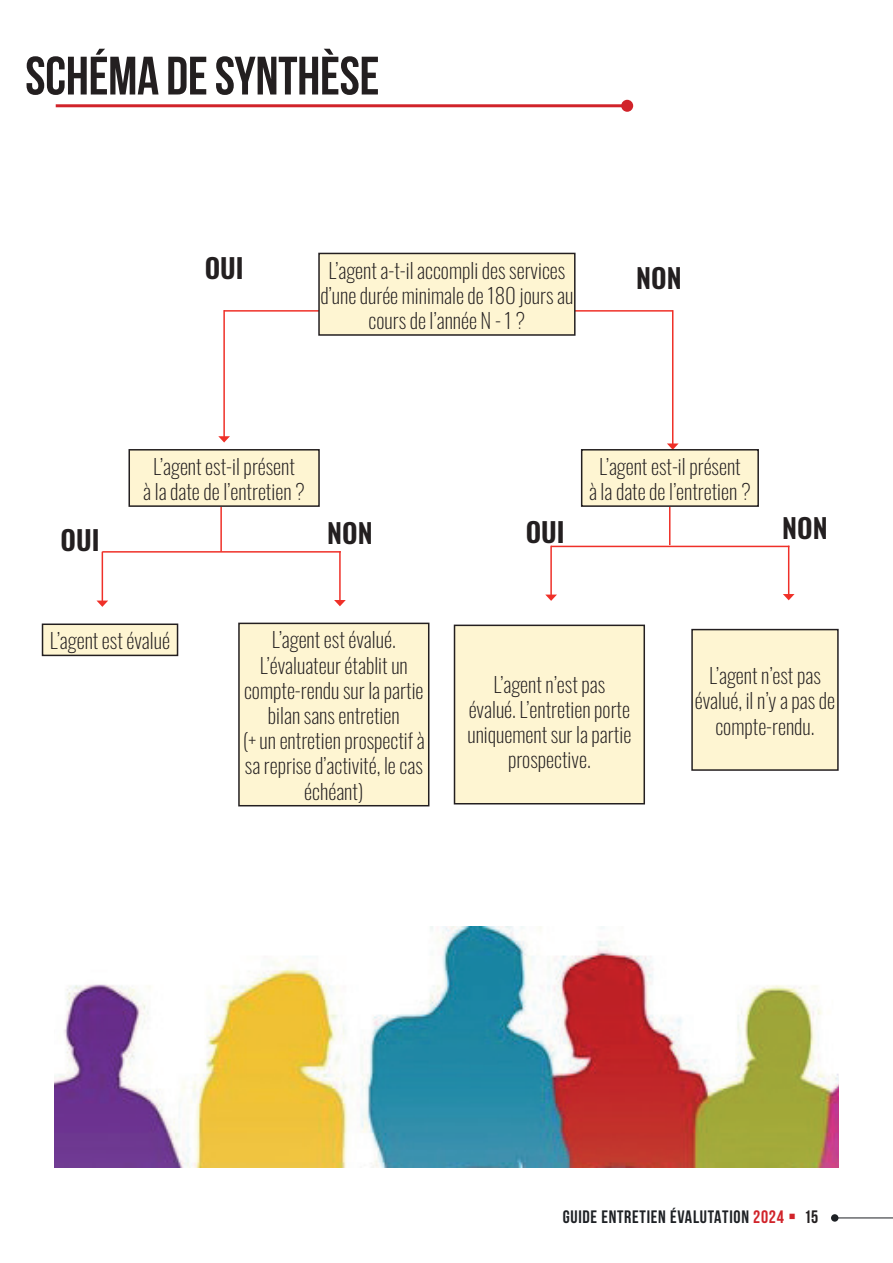
<style>
.page{position:relative;width:893px;height:1263px;background:#fff}
.page>*{position:absolute;margin:0;border:0;box-sizing:border-box;transform-origin:0 0}
.t1{font:700 54px "Bebas Neue";letter-spacing:-.005em;color:#231f20}
.t2{font:600 27px "Oswald";color:#231f20}
.t3{font:200 21px/25.2px "Oswald";color:#231f20;text-align:center}
.t4{font:700 18px "Bebas Neue";letter-spacing:.04em;color:#1e2125}
.s1{color:#d1232a}
.s2{color:#231f20}
</style>
<div class="page">
<hr style="left:837px;top:1217px;width:56px;height:1px;background:#1e2125">
<div style="left:831px;top:1214px;width:7px;height:8px;background:#1e2125;border-radius:50%"></div>
<hr style="left:56px;top:104px;width:571px;height:3px;background:#d1232a">
<div style="left:621px;top:100px;width:12px;height:12px;background:#d1232a;border-radius:50%"></div>
<img style="left:54px;top:926px;width:785px;height:241px">
<hr style="left:224px;top:310px;width:449px;height:2px;background:#ef3028">
<hr style="left:223px;top:310px;width:2px;height:127px;background:#ef3028">
<svg style="left:218px;top:436px;width:12px;height:6px"></svg>
<hr style="left:220px;top:507px;width:2px;height:45px;background:#ef3028">
<hr style="left:669px;top:507px;width:1px;height:38px;background:#ef3028">
<hr style="left:672px;top:310px;width:1px;height:134px;background:#ef3028">
<svg style="left:667px;top:443px;width:12px;height:6px"></svg>
<div style="left:319px;top:253px;width:256px;height:82px;background:#fef5d2"></div>
<div style="left:318px;top:253px;width:258px;height:83px;border:2px solid #231f20"></div>
<div style="left:129px;top:450px;width:190px;height:56px;background:#fef5d2"></div>
<div style="left:128px;top:449px;width:192px;height:58px;border:2px solid #231f20"></div>
<div style="left:239px;top:623px;width:190px;height:183px;background:#fef5d2"></div>
<div style="left:238px;top:623px;width:191px;height:183px;border:2px solid #231f20"></div>
<div style="left:454px;top:625px;width:190px;height:179px;background:#fef5d2"></div>
<div style="left:454px;top:625px;width:191px;height:179px;border:2px solid #231f20"></div>
<div style="left:692px;top:630px;width:146px;height:140px;background:#fef5d2"></div>
<div style="left:691px;top:629px;width:148px;height:142px;border:2px solid #231f20"></div>
<div style="left:43px;top:624px;width:135px;height:31px;background:#fef5d2"></div>
<div style="left:42px;top:623px;width:136px;height:33px;border:2px solid #231f20"></div>
<div style="left:582px;top:450px;width:176px;height:56px;background:#fef5d2"></div>
<div style="left:581px;top:449px;width:178px;height:58px;border:2px solid #231f20"></div>
<hr style="left:102px;top:551px;width:239px;height:2px;background:#ef3028">
<hr style="left:551px;top:546px;width:238px;height:1px;background:#ef3028">
<hr style="left:550px;top:546px;width:2px;height:49px;background:#ef3028">
<svg style="left:545px;top:595px;width:12px;height:6px"></svg>
<hr style="left:102px;top:552px;width:1px;height:49px;background:#ef3028">
<svg style="left:96px;top:600px;width:12px;height:7px"></svg>
<hr style="left:788px;top:546px;width:1px;height:49px;background:#ef3028">
<svg style="left:783px;top:594px;width:11px;height:6px"></svg>
<hr style="left:339px;top:551px;width:2px;height:50px;background:#ef3028">
<svg style="left:334px;top:600px;width:12px;height:6px"></svg>
<h1 class="t1" style="left:25px;top:46px;width:356px">SCHÉMA DE SYNTHÈSE</h1>
<p class="t2" style="left:205px;top:254px;width:40px">OUI</p>
<p class="t3" style="left:320px;top:255px;width:255px">L’agent a-t-il accompli des services d’une durée minimale de 180 jours au cours de l’année N - 1 ?</p>
<p class="t2" style="left:636px;top:264px;width:47px">NON</p>
<p class="t3" style="left:143px;top:451px;width:163px">L’agent est-il présent<br>à la date de l’entretien ?</p>
<p class="t3" style="left:589px;top:451px;width:163px">L’agent est-il présent<br>à la date de l’entretien ?</p>
<p class="t2" style="left:327px;top:519px;width:47px">NON</p>
<p class="t2" style="left:782px;top:513px;width:47px">NON</p>
<p class="t2" style="left:61px;top:526px;width:40px">OUI</p>
<p class="t2" style="left:526px;top:518px;width:40px">OUI</p>
<p class="t3" style="left:50px;top:626px;width:122px">L’agent est évalué</p>
<p class="t3" style="left:243px;top:625px;width:184px">L’agent est évalué.<br>L’évaluateur établit un compte-rendu sur la partie bilan sans entretien<br>(+ un entretien prospectif à sa reprise d’activité, le cas échéant)</p>
<p class="t3" style="left:467px;top:669px;width:165px">L’agent n’est pas évalué. L’entretien porte uniquement sur la partie prospective.</p>
<p class="t3" style="left:695px;top:660px;width:142px">L’agent n’est pas évalué, il n’y a pas de compte-rendu.</p>
<p class="t4" style="left:563px;top:1207px;width:257px">GUIDE ENTRETIEN ÉVALUTATION <span class="s1">2024</span> <span class="s1">▪</span> <span class="s2">15</span></p>
</div>
